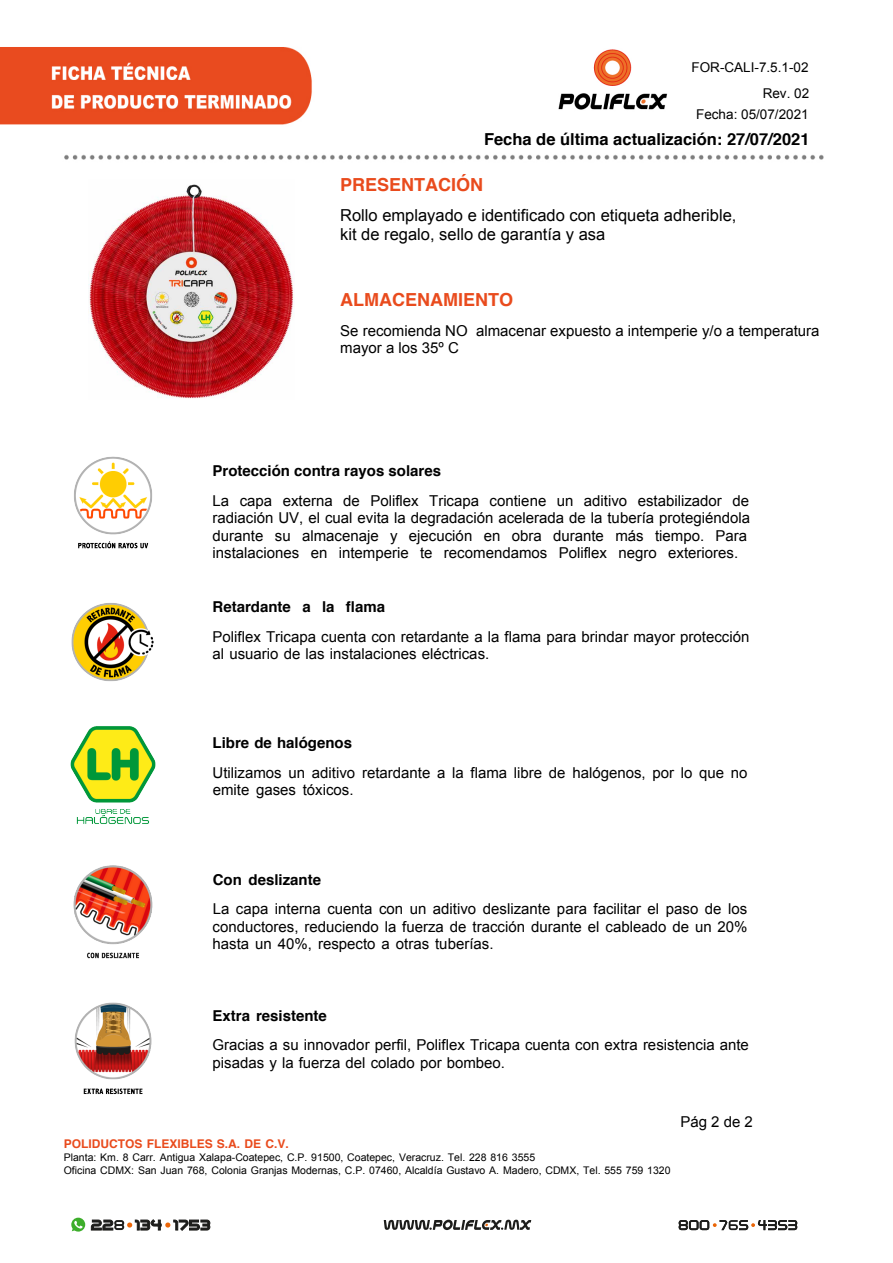
<style>
.page{position:relative;width:893px;height:1263px;background:#fff}
.page>*{position:absolute;margin:0;border:0;box-sizing:border-box;transform-origin:0 0}
.t1{font:700 18px "Helvetica";color:#e94b1d}
.t2{font:16.5px/19px "Arial";color:#000}
.t3{font:700 16.5px "Helvetica";color:#000}
.t4{font:15px/17.2px "Arial";color:#000}
.t5{font:700 15px "Helvetica";color:#000}
.t6{font:13.5px/25.5px "Arial";color:#000;text-align:right}
.t7{font:700 12px "Helvetica";color:#e94b1d}
.t8{font:10.5px/12.8px "Arial";color:#000}
</style>
<div class="page">
<img style="left:0;top:47px;width:312px;height:78px">
<img style="left:558px;top:49px;width:110px;height:61px">
<img style="left:64px;top:154px;width:760px;height:6px">
<svg style="left:384px;top:1219px;width:147px;height:11px"></svg>
<svg style="left:679px;top:1220px;width:118px;height:10px"></svg>
<svg style="left:71px;top:1217px;width:139px;height:15px"></svg>
<img style="left:73px;top:865px;width:80px;height:94px">
<img style="left:74px;top:1002px;width:78px;height:92px">
<img style="left:70px;top:726px;width:86px;height:98px">
<img style="left:74px;top:456px;width:78px;height:93px">
<img style="left:71px;top:603px;width:83px;height:78px">
<img style="left:88px;top:184px;width:206px;height:215px">
<p class="t6" style="left:692px;top:55px;width:119px">FOR-CALI-7.5.1-02<br>Rev. 02</p>
<p class="t6" style="left:696px;top:102px;width:114px">Fecha: 05/07/2021</p>
<p class="t3" style="left:484px;top:125px;width:327px">Fecha de última actualización: 27/07/2021</p>
<p class="t1" style="left:340px;top:170px;width:145px">PRESENTACIÓN</p>
<p class="t2" style="left:340px;top:206px;width:398px">Rollo emplayado e identificado con etiqueta adherible, kit de regalo, sello de garantía y asa</p>
<p class="t1" style="left:340px;top:285px;width:174px">ALMACENAMIENTO</p>
<p class="t4" style="left:340px;top:322px;width:481px">Se recomienda NO almacenar expuesto a intemperie y/o a temperatura mayor a los 35º C</p>
<p class="t5" style="left:213px;top:459px;width:230px">Protección contra rayos solares</p>
<p class="t4" style="left:213px;top:492px;width:539px">La capa externa de Poliflex Tricapa contiene un aditivo estabilizador de radiación UV, el cual evita la degradación acelerada de la tubería protegiéndola durante su almacenaje y ejecución en obra durante más tiempo. Para instalaciones en intemperie te recomendamos Poliflex negro exteriores.</p>
<p class="t5" style="left:213px;top:595px;width:174px">Retardante a la flama</p>
<p class="t4" style="left:213px;top:628px;width:538px">Poliflex Tricapa cuenta con retardante a la flama para brindar mayor protección al usuario de las instalaciones eléctricas.</p>
<p class="t5" style="left:213px;top:731px;width:141px">Libre de halógenos</p>
<p class="t4" style="left:213px;top:764px;width:536px">Utilizamos un aditivo retardante a la flama libre de halógenos, por lo que no emite gases tóxicos.</p>
<p class="t5" style="left:213px;top:867px;width:110px">Con deslizante</p>
<p class="t4" style="left:213px;top:900px;width:536px;text-align:justify">La capa interna cuenta con un aditivo deslizante para facilitar el paso de los conductores, reduciendo la fuerza de tracción durante el cableado de un 20% hasta un 40%, respecto a otras tuberías.</p>
<p class="t5" style="left:213px;top:1003px;width:116px">Extra resistente</p>
<p class="t4" style="left:213px;top:1037px;width:538px">Gracias a su innovador perfil, Poliflex Tricapa cuenta con extra resistencia ante pisadas y la fuerza del colado por bombeo.</p>
<p class="t7" style="left:64px;top:1134px;width:227px">POLIDUCTOS FLEXIBLES S.A. DE C.V.</p>
<p class="t8" style="left:64px;top:1151px;width:608px">Planta: Km. 8 Carr. Antigua Xalapa-Coatepec, C.P. 91500, Coatepec, Veracruz. Tel. 228 816 3555<br>Oficina CDMX: San Juan 768, Colonia Granjas Modernas, C.P. 07460, Alcaldía Gustavo A. Madero, CDMX, Tel. 555 759 1320</p>
<p class="t4" style="left:680px;top:1113px;width:74px">Pág 2 de 2</p>
</div>
